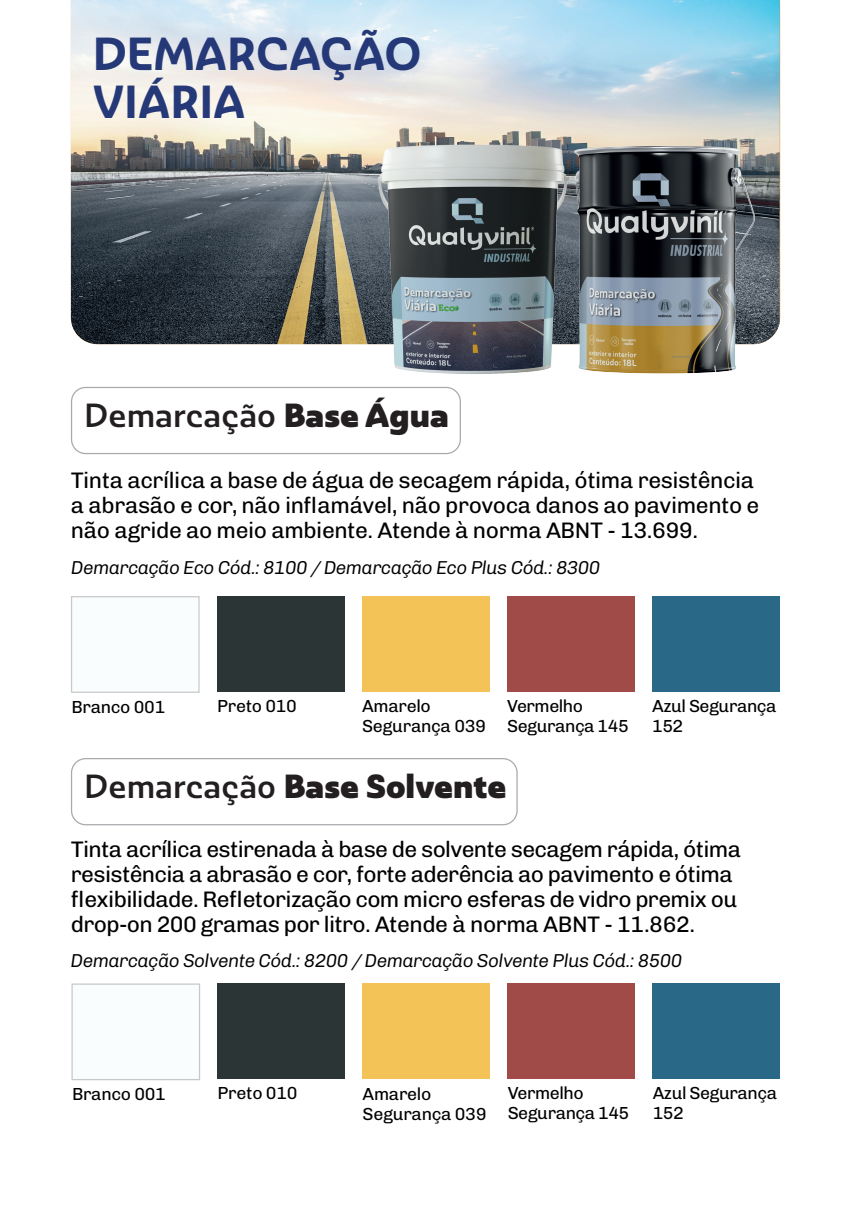
<style>
.page{position:relative;width:851px;height:1205px;background:#fff}
.page>*{position:absolute;margin:0;border:0;box-sizing:border-box;transform-origin:0 0}
.t1{font:45px/47.5px "Ashemore Nor Bol";color:#253878}
.t2{font:32.5px "Ashemore Nor Bla";color:#231f20}
.t3{font:32.5px "Ashemore Nor Med";color:#231f20}
.t4{font:22.5px/25px "Chivo";letter-spacing:-.03em;color:#000001}
.t5{font:italic 300 18.75px "Chivo";letter-spacing:-.03em;color:#000001}
.t6{font:17.5px/20px "Chivo";letter-spacing:-.03em;color:#000002}
.s1{font-family:"Ashemore Nor Bla"}
.s2{font-family:"Ashemore Nor Med"}
</style>
<div class="page">
<img style="left:71px;top:0;width:708px;height:344px">
<img style="left:363px;top:144px;width:205px;height:230px">
<div style="left:71px;top:387px;width:390px;height:67px;border:1px solid #a8a9ad;border-radius:14px"></div>
<img style="left:570px;top:144px;width:184px;height:230px">
<div style="left:71px;top:758px;width:446px;height:67px;border:1px solid #a8a9ad;border-radius:14px"></div>
<div style="left:217px;top:596px;width:127px;height:96px;background:#2b3536"></div>
<div style="left:507px;top:596px;width:127px;height:96px;background:#a04b47"></div>
<div style="left:652px;top:596px;width:127px;height:96px;background:#2a6888"></div>
<div style="left:362px;top:596px;width:127px;height:96px;background:#f3c357"></div>
<div style="left:71px;top:596px;width:128px;height:97px;background:#fafdfd;border:1px solid #c7c8ca"></div>
<div style="left:217px;top:983px;width:128px;height:96px;background:#2b3536"></div>
<div style="left:507px;top:983px;width:128px;height:96px;background:#a04b47"></div>
<div style="left:652px;top:983px;width:128px;height:96px;background:#2a6888"></div>
<div style="left:362px;top:983px;width:128px;height:96px;background:#f3c357"></div>
<div style="left:71px;top:983px;width:129px;height:97px;background:#fafdfd;border:1px solid #c7c8ca"></div>
<h1 class="t1" style="left:93px;top:30px;width:330px">DEMARCAÇÃO<br>VIÁRIA</h1>
<h2 class="t3" style="left:84px;top:396px;width:366px">Demarcação <span class="s1">Base Água</span></h2>
<p class="t4" style="left:71px;top:467px;width:690px">Tinta acrílica a base de água de secagem rápida, ótima resistência a abrasão e cor, não inflamável, não provoca danos ao pavimento e não agride ao meio ambiente. Atende à norma ABNT - 13.699.</p>
<p class="t5" style="left:71px;top:553px;width:531px">Demarcação Eco Cód.: 8100 / Demarcação Eco Plus Cód.: 8300</p>
<p class="t6" style="left:71px;top:696px;width:95px">Branco 001</p>
<p class="t6" style="left:217px;top:695px;width:81px">Preto 010</p>
<p class="t6" style="left:507px;top:695px;width:123px">Vermelho<br>Segurança 145</p>
<p class="t6" style="left:652px;top:695px;width:126px">Azul Segurança<br>152</p>
<p class="t6" style="left:362px;top:695px;width:125px">Amarelo<br>Segurança 039</p>
<h2 class="t2" style="left:84px;top:766px;width:423px"><span class="s2">Demarcação</span> Base Solvente</h2>
<p class="t4" style="left:71px;top:835px;width:671px">Tinta acrílica estirenada à base de solvente secagem rápida, ótima resistência a abrasão e cor, forte aderência ao pavimento e ótima flexibilidade. Refletorização com micro esferas de vidro premix ou drop-on 200 gramas por litro. Atende à norma ABNT - 11.862.</p>
<p class="t5" style="left:71px;top:946px;width:613px">Demarcação Solvente Cód.: 8200 / Demarcação Solvente Plus Cód.: 8500</p>
<p class="t6" style="left:72px;top:1083px;width:95px">Branco 001</p>
<p class="t6" style="left:217px;top:1082px;width:81px">Preto 010</p>
<p class="t6" style="left:507px;top:1082px;width:123px">Vermelho<br>Segurança 145</p>
<p class="t6" style="left:652px;top:1082px;width:126px">Azul Segurança<br>152</p>
<p class="t6" style="left:362px;top:1083px;width:125px">Amarelo<br>Segurança 039</p>
</div>
